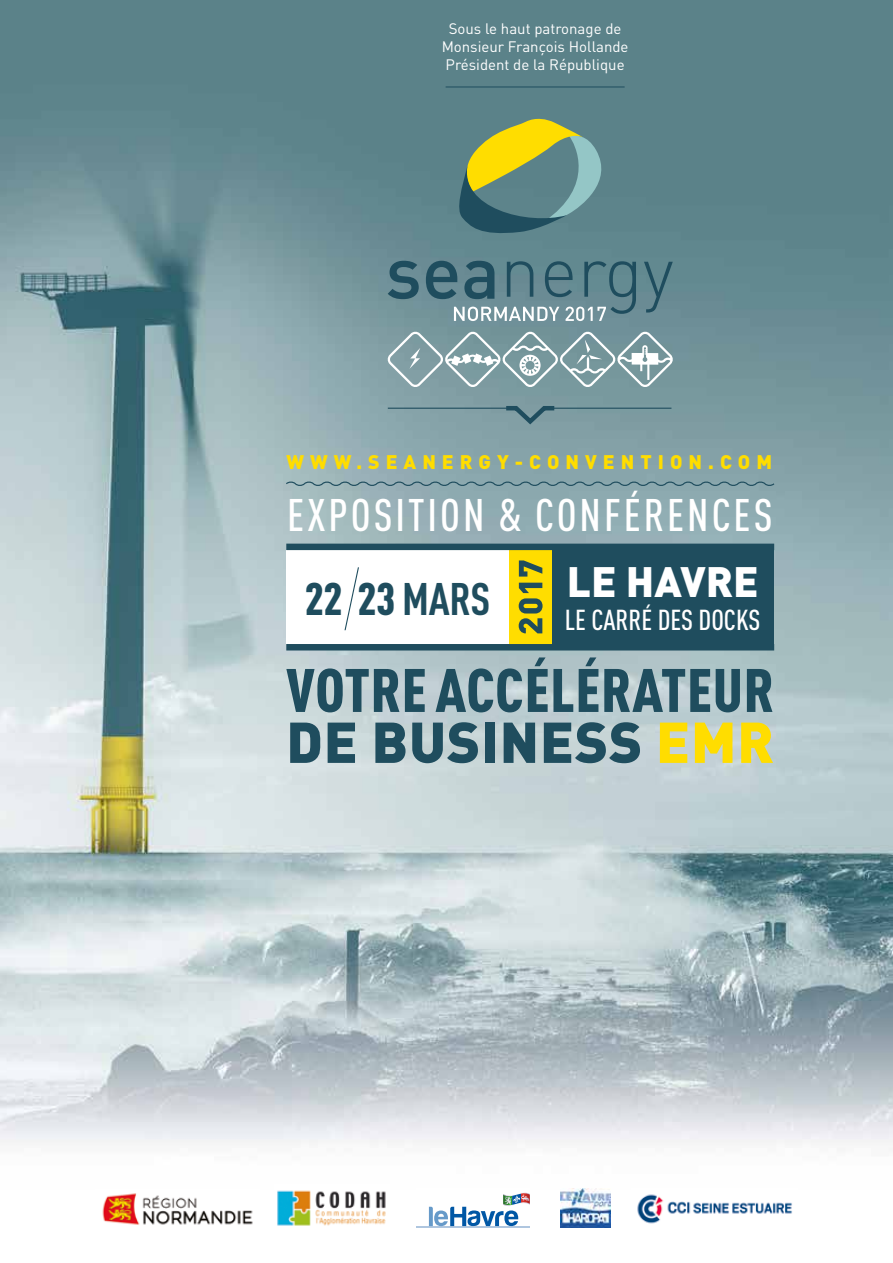
<style>
.page{position:relative;width:893px;height:1263px;background:#fff}
.page>*{position:absolute;margin:0;border:0;box-sizing:border-box;transform-origin:0 0}
.t1{font:900 60.45px "DIN Cond";letter-spacing:.01em;color:#1f4d5e}
.t2{font:900 56.55px "DIN";letter-spacing:.01em;color:#1f4d5e}
.t3{font:500 45px/84.2px "DIN Cond";letter-spacing:.065em;color:#fff}
.t4{font:900 42px "DIN";color:#fff}
.t5{font:500 28.5px "DIN Cond";color:#fff}
.t6{font:900 19.5px "DIN";letter-spacing:.31em;color:#fd0}
.t7{font:15px/18px "DIN";color:#fff;text-align:center}
.s1{font-weight:900;color:#1f4d5e}
.s2{font-weight:700;color:#1f4d5e}
.s3{color:#fd0}
</style>
<div class="page">
<img style="left:0;top:0;width:893px;height:1189px">
<div style="left:551px;top:548px;width:223px;height:99px;background:#1f4d5e"></div>
<div style="left:286px;top:550px;width:223px;height:94px;background:#fff"></div>
<svg style="left:387px;top:331px;width:286px;height:57px;background:#90aaaf"></svg>
<svg style="left:455px;top:117px;width:159px;height:120px;background:#799470"></svg>
<svg style="left:644px;top:262px;width:29px;height:50px"></svg>
<svg style="left:388px;top:261px;width:31px;height:38px"></svg>
<svg style="left:426px;top:261px;width:210px;height:60px;background:#63858f"></svg>
<img style="left:637px;top:1194px;width:155px;height:30px">
<img style="left:561px;top:1189px;width:49px;height:39px">
<svg style="left:416px;top:1207px;width:114px;height:21px"></svg>
<hr style="left:416px;top:1226px;width:114px;height:1px;background:#afc6df">
<svg style="left:429px;top:1192px;width:101px;height:34px"></svg>
<img style="left:275px;top:1184px;width:114px;height:42px">
<img style="left:102px;top:1193px;width:151px;height:32px">
<svg style="left:285px;top:480px;width:491px;height:8px;background:#7d9ba3"></svg>
<svg style="left:387px;top:404px;width:286px;height:23px;background:#79979e"></svg>
<div style="left:509px;top:548px;width:42px;height:99px;background:#fd0"></div>
<svg style="left:519px;top:560px;width:24px;height:73px"></svg>
<div style="left:286px;top:644px;width:488px;height:6px;background:#1f4d5e"></div>
<div style="left:286px;top:544px;width:488px;height:6px;background:#1f4d5e"></div>
<svg style="left:344px;top:567px;width:15px;height:64px"></svg>
<hr style="left:446px;top:87px;width:179px;height:1px;background:#1f4d5e">
<p class="t7" style="left:442px;top:19px;width:188px">Sous le haut patronage de<br>Monsieur François Hollande<br>Président de la République</p>
<h3 class="t6" style="left:286px;top:449px;width:487px">WWW.SEANERGY-CONVENTION.COM</h3>
<h3 class="t3" style="left:305px;top:472px;width:469px;text-indent:-18px">EXPOSITION &amp; CONFÉRENCES<br><span class="s1">22 23</span> <span class="s2">MARS</span></h3>
<h3 class="t4" style="left:567px;top:554px;width:193px">LE HAVRE</h3>
<h3 class="t5" style="left:565px;top:603px;width:197px">LE CARRÉ DES DOCKS</h3>
<h1 class="t1" style="left:286px;top:652px;width:489px">VOTRE ACCÉLÉRATEUR</h1>
<h2 class="t2" style="left:286px;top:705px;width:489px">DE BUSINESS <span class="s3">EMR</span></h2>
</div>
